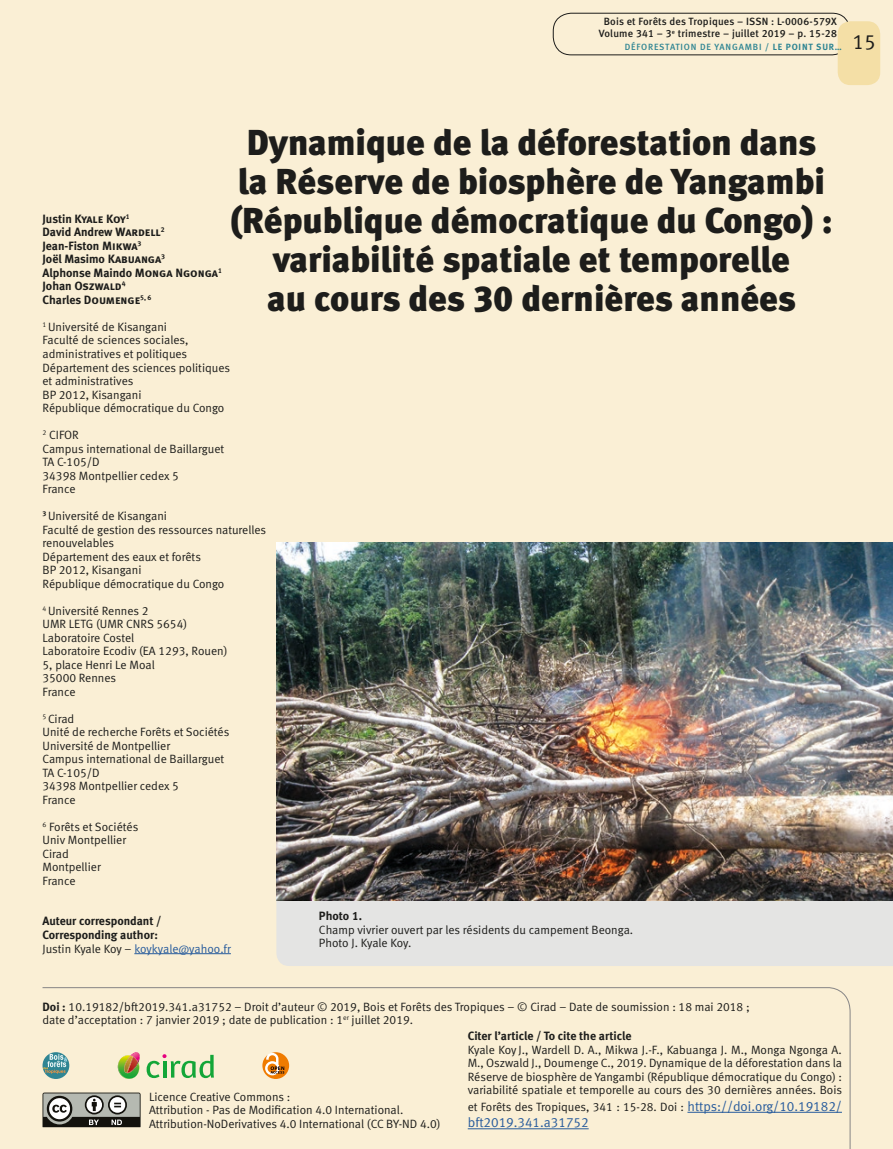
<style>
.page{position:relative;width:893px;height:1149px;background:#fff}
.page>*{position:absolute;margin:0;border:0;box-sizing:border-box;transform-origin:0 0}
.t1{font:36px/39px "Meta Black LF";color:#1d1d1b;text-align:center}
.t2{font:21px "Meta Normal LF";color:#1d1d1b}
.t3{font:13.5px "Meta Normal LF";color:#275b9c}
.t4{font:12px/13.5px "Meta Normal LF";color:#1d1d1b}
.t5{font:12px/13.5px "Meta Bold LF";color:#1d1d1b}
.t6{font:12px "Meta Normal LF";letter-spacing:-.005em;color:#275b9c}
.t7{font:12px/13.5px "Meta Bold LF Caps";letter-spacing:-.005em;color:#1d1d1b}
.t8{font:12px "Meta Bold LF Caps";letter-spacing:-.035em;color:#1d1d1b}
.t9{font:10.5px/12px "Meta Medium LF";letter-spacing:.02em;color:#1d1d1b;text-align:center}
.t10{font:9px "Meta Medium LF";letter-spacing:.09em;color:#2f8593}
.s1{font-family:"Meta Bold LF"}
.s2{font-family:"Meta Bold LF Caps"}
.s3{color:#1d1d1b}
.s4{font-size:13.5px;color:#275b9c}
</style>
<div class="page">
<div style="left:0;top:0;width:893px;height:1148px;background:#faefd5"></div>
<div style="left:553px;top:13px;width:297px;height:42px;border:1px solid #1d1d1b;border-radius:18px"></div>
<div style="left:838px;top:21px;width:42px;height:64px;background:#f4dfa6;border-radius:13px"></div>
<div style="left:276px;top:900px;width:617px;height:65px;background:#e4e4e3"></div>
<img style="left:276px;top:542px;width:617px;height:358px">
<hr style="left:134px;top:953px;width:97px;height:1px;background:#275b9c">
<svg style="left:42px;top:987px;width:809px;height:161px"></svg>
<hr style="left:687px;top:1111px;width:155px;height:1px;background:#275b9c">
<hr style="left:468px;top:1128px;width:121px;height:1px;background:#275b9c">
<svg style="left:43px;top:1092px;width:98px;height:35px;background:#83847e"></svg>
<svg style="left:43px;top:1051px;width:26px;height:27px"></svg>
<svg style="left:43px;top:1053px;width:24px;height:20px"></svg>
<svg style="left:262px;top:1051px;width:27px;height:27px"></svg>
<svg style="left:118px;top:1051px;width:22px;height:27px"></svg>
<svg style="left:147px;top:1053px;width:67px;height:24px"></svg>
<p class="t9" style="left:599px;top:16px;width:239px">Bois et Forêts des Tropiques – ISSN : L-0006-579X<br>Volume 341 – 3<sup>e</sup> trimestre – juillet 2019 – p. 15-28</p>
<p class="t10" style="left:625px;top:41px;width:219px">DÉFORESTATION DE YANGAMBI <span class="s1">/ LE POINT SUR…</span></p>
<h2 class="t2" style="left:852px;top:30px;width:25px">15</h2>
<h1 class="t1" style="left:230px;top:123px;width:604px">Dynamique de la déforestation dans la Réserve de biosphère de Yangambi (République démocratique du Congo) : variabilité spatiale et temporelle<br>au cours des 30 dernières années</h1>
<p class="t8" style="left:43px;top:211px;width:89px"><span class="s1">Justin</span> Kyale Koy<sup>1</sup></p>
<p class="t5" style="left:43px;top:225px;width:181px">David Andrew <span class="s2">Wardell</span><sup>2<br></sup>Jean-Fiston <span class="s2">Mikwa</span><sup>3<br></sup>Joël Masimo <span class="s2">Kabuanga</span><sup>3<br></sup>Alphonse Maindo <span class="s2">Monga Ngonga</span><sup>1</sup></p>
<p class="t7" style="left:43px;top:279px;width:111px"><span class="s1">Johan</span> Oszwald<sup>4<br></sup><span class="s1">Charles</span> Doumenge<sup>5,</sup> <sup>6</sup></p>
<p class="t4" style="left:43px;top:320px;width:189px"><sup>1</sup> Université de Kisangani<br>Faculté de sciences sociales, administratives et politiques<br>Département des sciences politiques et administratives<br>BP 2012, Kisangani<br>République démocratique du Congo</p>
<p class="t4" style="left:43px;top:428px;width:183px"><sup>2</sup> CIFOR<br>Campus international de Baillarguet<br>TA C-105/D<br>34398 Montpellier cedex 5<br>France</p>
<p class="t4" style="left:43px;top:509px;width:225px"><sup>3</sup> Université de Kisangani<br>Faculté de gestion des ressources naturelles renouvelables<br>Département des eaux et forêts<br>BP 2012, Kisangani<br>République démocratique du Congo</p>
<p class="t4" style="left:43px;top:603px;width:186px"><sup>4</sup> Université Rennes 2<br>UMR LETG (UMR CNRS 5654)<br>Laboratoire Costel<br>Laboratoire Ecodiv (EA 1293, Rouen)<br>5, place Henri Le Moal<br>35000 Rennes<br>France</p>
<p class="t4" style="left:43px;top:711px;width:188px"><sup>5</sup> Cirad<br>Unité de recherche Forêts et Sociétés<br>Université de Montpellier<br>Campus international de Baillarguet<br>TA C-105/D<br>34398 Montpellier cedex 5<br>France</p>
<p class="t4" style="left:43px;top:819px;width:97px"><sup>6</sup> Forêts et Sociétés<br>Univ Montpellier<br>Cirad<br>Montpellier<br>France</p>
<p class="t5" style="left:43px;top:914px;width:120px">Auteur correspondant /<br>Corresponding author:</p>
<p class="t6" style="left:43px;top:941px;width:190px"><span class="s3">Justin Kyale Koy –</span> koykyale@yahoo.fr</p>
<p class="t5" style="left:319px;top:909px;width:45px">Photo 1.</p>
<p class="t4" style="left:319px;top:922px;width:316px">Champ vivrier ouvert par les résidents du campement Beonga.<br>Photo J. Kyale Koy.</p>
<p class="t4" style="left:43px;top:999px;width:709px"><span class="s1">Doi :</span> 10.19182/bft2019.341.a31752 – Droit d’auteur © 2019, Bois et Forêts des Tropiques – © Cirad – Date de soumission : 18 mai 2018 ; date d’acceptation : 7 janvier 2019 ; date de publication : 1<sup>er</sup> juillet 2019.</p>
<p class="t4" style="left:149px;top:1089px;width:293px">Licence Creative Commons :<br>Attribution - Pas de Modification 4.0 International.<br>Attribution-NoDerivatives 4.0 International (CC BY-ND 4.0)</p>
<p class="t5" style="left:468px;top:1028px;width:165px">Citer l’article / To cite the article</p>
<p class="t4" style="left:468px;top:1042px;width:376px;text-align:justify">Kyale Koy J., Wardell D. A., Mikwa J.-F., Kabuanga J. M., Monga Ngonga A.<br>M., Oszwald J., Doumenge C., 2019. Dynamique de la déforestation dans la Réserve de biosphère de Yangambi (République démocratique du Congo) : variabilité spatiale et temporelle au cours des 30 dernières années. Bois</p>
<p class="t4" style="left:468px;top:1099px;width:376px">et Forêts des Tropiques, 341 : 15-28. Doi : <span class="s4">https://doi.org/10.19182/</span></p>
<p class="t3" style="left:468px;top:1114px;width:122px">bft2019.341.a31752</p>
</div>
